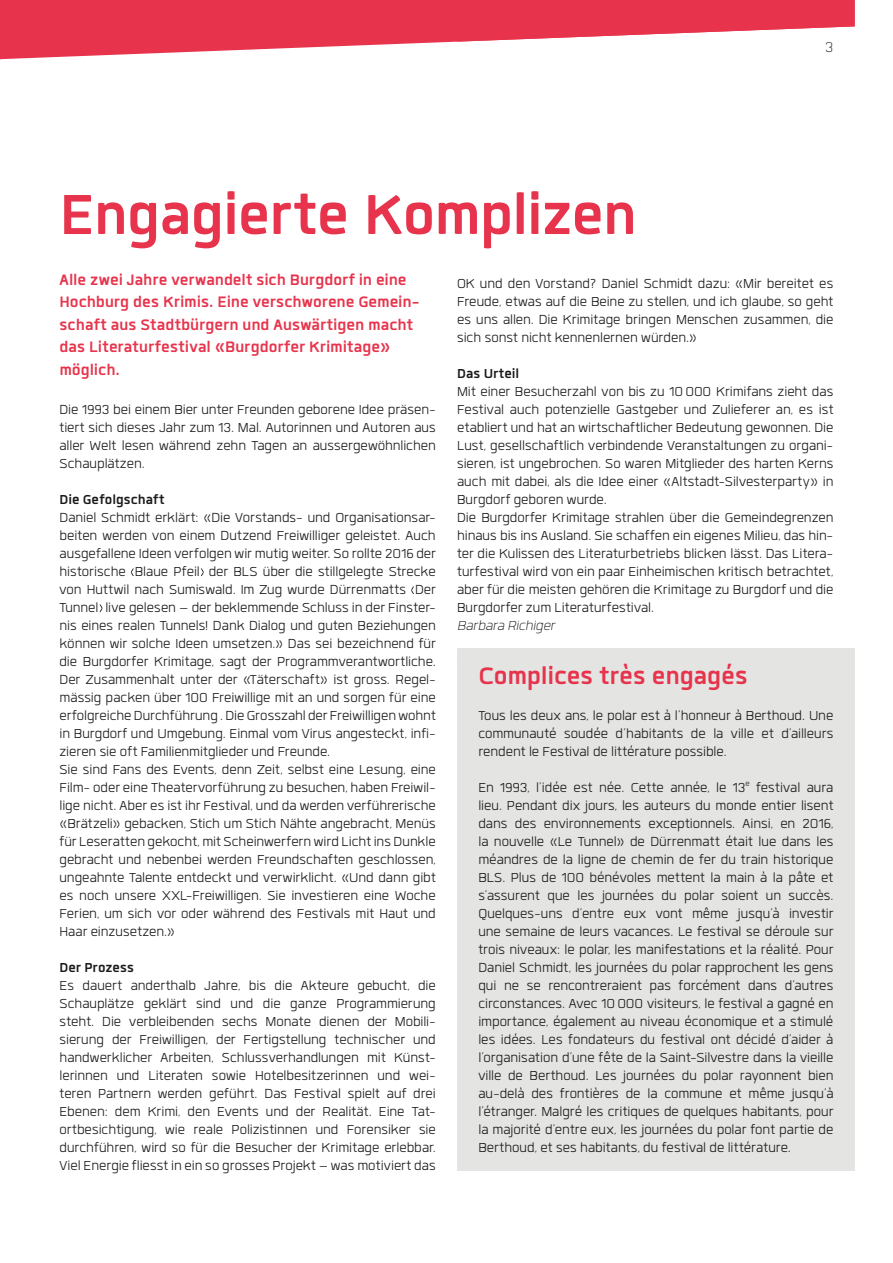
<style>
.page{position:relative;width:893px;height:1263px;background:#fff}
.page>*{position:absolute;margin:0;border:0;box-sizing:border-box;transform-origin:0 0}
.t1{font:700 78px "Quan";letter-spacing:-.015em;color:#e7334c}
.t2{font:700 33px "Quan";letter-spacing:-.005em;color:#e7334c}
.t3{font:700 21px/22.5px "Quan";color:#e7334c}
.t4{font:300 19.5px "Quan";color:#1b1a19}
.t5{font:300 18px/18px "Quan";color:#1b1a19;text-align:justify}
.t6{font:700 18px "Quan";color:#1b1a19}
.t7{font:italic 300 18px "Quan";color:#1b1a19}
</style>
<div class="page">
<svg style="left:131px;top:568px;width:3px;height:8px"></svg>
<svg style="left:201px;top:568px;width:3px;height:8px"></svg>
<svg style="left:411px;top:586px;width:3px;height:8px"></svg>
<svg style="left:100px;top:604px;width:2px;height:8px"></svg>
<div style="left:457px;top:648px;width:398px;height:522px;background:#e4e4e3"></div>
<svg style="left:0;top:0;width:855px;height:59px;fill:#e7334c"></svg>
<h1 class="t1" style="left:60px;top:177px;width:579px">Engagierte Komplizen</h1>
<p class="t4" style="left:825px;top:38px;width:9px">3</p>
<p class="t3" style="left:60px;top:268px;width:362px">Alle zwei Jahre verwandelt sich Burgdorf in eine Hochburg des Krimis. Eine verschworene Gemein&shy;schaft aus Stadtbürgern und Auswärtigen macht das Literaturfestival «Burgdorfer Krimitage» möglich.</p>
<p class="t5" style="left:60px;top:400px;width:378px">Die 1993 bei einem Bier unter Freunden geborene Idee präsen&shy;tiert sich dieses Jahr zum 13. Mal. Autorinnen und Autoren aus aller Welt lesen während zehn Tagen an aussergewöhnlichen Schauplätzen.</p>
<p class="t6" style="left:60px;top:491px;width:107px">Die Gefolgschaft</p>
<p class="t5" style="left:60px;top:508px;width:378px;text-align:left">Daniel Schmidt erklärt: «Die Vorstands- und Organisationsar&shy;beiten werden von einem Dutzend Freiwilliger geleistet. Auch ausgefallene Ideen verfolgen wir mutig weiter. So rollte 2016 der historische Blaue Pfeil der BLS über die stillgelegte Strecke von Huttwil nach Sumiswald. Im Zug wurde Dürrenmatts Der Tunnel live gelesen – der beklemmende Schluss in der Finster&shy;nis eines realen Tunnels! Dank Dialog und guten Beziehungen können wir solche Ideen umsetzen.» Das sei bezeichnend für die Burgdorfer Krimitage, sagt der Programmverantwortliche.<br>Der Zusammenhalt unter der «Täterschaft» ist gross. Regel&shy;mässig packen über 100 Freiwillige mit an und sorgen für eine erfolgreiche Durchführung . Die Grosszahl der Freiwilligen wohnt in Burgdorf und Umgebung. Einmal vom Virus angesteckt, infi&shy;zieren sie oft Familienmitglieder und Freunde.<br>Sie sind Fans des Events, denn Zeit, selbst eine Lesung, eine Film- oder eine Theatervorführung zu besuchen, haben Freiwil&shy;lige nicht. Aber es ist ihr Festival, und da werden verführerische «Brätzeli» gebacken, Stich um Stich Nähte angebracht, Menüs für Leseratten gekocht, mit Scheinwerfern wird Licht ins Dunkle gebracht und nebenbei werden Freundschaften geschlossen, ungeahnte Talente entdeckt und verwirklicht. «Und dann gibt es noch unsere XXL-Freiwilligen. Sie investieren eine Woche Ferien, um sich vor oder während des Festivals mit Haut und Haar einzusetzen.»</p>
<p class="t6" style="left:60px;top:959px;width:76px">Der Prozess</p>
<p class="t5" style="left:60px;top:976px;width:378px">Es dauert anderthalb Jahre, bis die Akteure gebucht, die Schauplätze geklärt sind und die ganze Programmierung steht. Die verbleibenden sechs Monate dienen der Mobili&shy;sierung der Freiwilligen, der Fertigstellung technischer und handwerklicher Arbeiten, Schlussverhandlungen mit Künst&shy;lerinnen und Literaten sowie Hotelbesitzerinnen und wei&shy;teren Partnern werden geführt. Das Festival spielt auf drei Ebenen: dem Krimi, den Events und der Realität. Eine Tat&shy;ortbesichtigung, wie reale Polizistinnen und Forensiker sie durchführen, wird so für die Besucher der Krimitage erlebbar.<br>Viel Energie fliesst in ein so grosses Projekt – was motiviert das</p>
<p class="t5" style="left:457px;top:274px;width:378px">OK und den Vorstand? Daniel Schmidt dazu: «Mir bereitet es Freude, etwas auf die Beine zu stellen, und ich glaube, so geht es uns allen. Die Krimitage bringen Menschen zusammen, die sich sonst nicht kennenlernen würden.»</p>
<p class="t6" style="left:457px;top:365px;width:64px">Das Urteil</p>
<p class="t5" style="left:457px;top:382px;width:378px;text-align:left">Mit einer Besucherzahl von bis zu 10 000 Krimifans zieht das Festival auch potenzielle Gastgeber und Zulieferer an, es ist etabliert und hat an wirtschaftlicher Bedeutung gewonnen. Die Lust, gesellschaftlich verbindende Veranstaltungen zu organi&shy;sieren, ist ungebrochen. So waren Mitglieder des harten Kerns auch mit dabei, als die Idee einer «Altstadt-Silvesterparty» in Burgdorf geboren wurde.<br>Die Burgdorfer Krimitage strahlen über die Gemeindegrenzen hinaus bis ins Ausland. Sie schaffen ein eigenes Milieu, das hin&shy;ter die Kulissen des Literaturbetriebs blicken lässt. Das Litera&shy;turfestival wird von ein paar Einheimischen kritisch betrachtet, aber für die meisten gehören die Krimitage zu Burgdorf und die Burgdorfer zum Literaturfestival.</p>
<p class="t7" style="left:457px;top:617px;width:102px">Barbara Richiger</p>
<h2 class="t2" style="left:478px;top:660px;width:271px">Complices très engagés</h2>
<p class="t5" style="left:478px;top:706px;width:357px">Tous les deux ans, le polar est à l’honneur à Berthoud. Une communauté soudée d’habitants de la ville et d’ailleurs rendent le Festival de littérature possible.</p>
<p class="t5" style="left:478px;top:778px;width:357px">En 1993, l’idée est née. Cette année, le 13<sup>e</sup> festival aura lieu. Pendant dix jours, les auteurs du monde entier lisent dans des environnements exceptionnels. Ainsi, en 2016, la nouvelle «Le Tunnel» de Dürrenmatt était lue dans les méandres de la ligne de chemin de fer du train historique BLS. Plus de 100 bénévoles mettent la main à la pâte et s’assurent que les journées du polar soient un succès.<br>Quelques-uns d’entre eux vont même jusqu’à investir une semaine de leurs vacances. Le festival se déroule sur trois niveaux: le polar, les manifestations et la réalité. Pour Daniel Schmidt, les journées du polar rapprochent les gens qui ne se rencontreraient pas forcément dans d’autres circonstances. Avec 10 000 visiteurs, le festival a gagné en importance, également au niveau économique et a stimulé les idées. Les fondateurs du festival ont décidé d’aider à l’organisation d’une fête de la Saint-Silvestre dans la vieille ville de Berthoud. Les journées du polar rayonnent bien au-delà des frontières de la commune et même jusqu’à l’étranger. Malgré les critiques de quelques habitants, pour la majorité d’entre eux, les journées du polar font partie de Berthoud, et ses habitants, du festival de littérature.</p>
</div>
